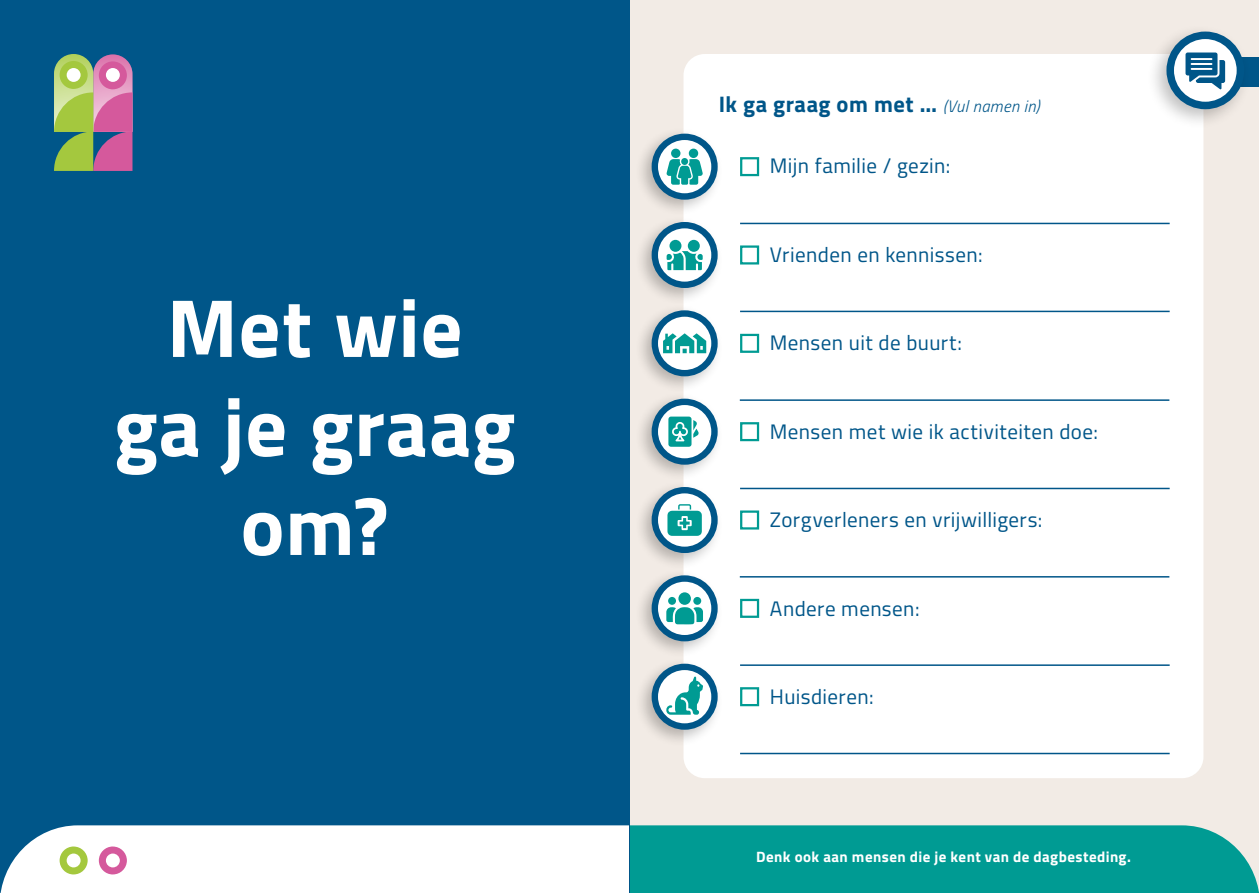
<style>
.page{position:relative;width:1259px;height:893px;background:#fff}
.page>*{position:absolute;margin:0;border:0;box-sizing:border-box;transform-origin:0 0}
.t1{font:700 82.5px/99px "Cairo";letter-spacing:.01em;color:#fff;text-align:center}
.t2{font:700 22.5px "Cairo";letter-spacing:.02em;color:#005689}
.t3{font:21px "Cairo";letter-spacing:.02em;color:#005689}
.t4{font:700 15px "Cairo";letter-spacing:.03em;color:#fff}
.s1{font-weight:300;font-style:italic;font-size:16.5px}
</style>
<div class="page">
<div style="left:0;top:0;width:651px;height:893px;background:#005689"></div>
<svg style="left:54px;top:54px;width:78px;height:117px;background:#af9881"></svg>
<div style="left:629px;top:0;width:630px;height:893px;background:#f2ebe5"></div>
<svg style="left:0;top:825px;width:1259px;height:68px;background:#7ec9c6"></svg>
<div style="left:683px;top:54px;width:520px;height:724px;background:#fff;border-radius:21px"></div>
<div style="left:1229px;top:57px;width:30px;height:30px;background:#005689"></div>
<div style="left:1146px;top:23px;width:106px;height:107px;background:#000;opacity:.25"></div>
<svg style="left:1170px;top:35px;width:70px;height:70px;fill:#fff"></svg>
<div style="left:1166px;top:32px;width:78px;height:77px;border:8px solid #005689;border-radius:50%"></div>
<svg style="left:1185px;top:53px;width:40px;height:36px"></svg>
<div style="left:740px;top:157px;width:19px;height:19px;border:2px solid #009b93"></div>
<div style="left:740px;top:245px;width:19px;height:20px;border:2px solid #009b93"></div>
<div style="left:740px;top:334px;width:19px;height:19px;border:2px solid #009b93"></div>
<div style="left:740px;top:422px;width:19px;height:19px;border:2px solid #009b93"></div>
<div style="left:740px;top:510px;width:19px;height:20px;border:2px solid #009b93"></div>
<div style="left:740px;top:599px;width:19px;height:19px;border:2px solid #009b93"></div>
<div style="left:740px;top:687px;width:19px;height:19px;border:2px solid #009b93"></div>
<div style="left:634px;top:127px;width:90px;height:90px;background:#000;opacity:.25"></div>
<svg style="left:655px;top:137px;width:59px;height:59px"></svg>
<div style="left:651px;top:134px;width:66px;height:66px;border:6px solid #005689;border-radius:50%"></div>
<div style="left:634px;top:215px;width:90px;height:90px;background:#000;opacity:.25"></div>
<svg style="left:655px;top:225px;width:59px;height:60px"></svg>
<div style="left:651px;top:222px;width:66px;height:66px;border:6px solid #005689;border-radius:50%"></div>
<div style="left:634px;top:304px;width:90px;height:89px;background:#000;opacity:.25"></div>
<svg style="left:655px;top:313px;width:59px;height:60px"></svg>
<div style="left:651px;top:310px;width:66px;height:66px;border:6px solid #005689;border-radius:50%"></div>
<div style="left:634px;top:392px;width:90px;height:90px;background:#000;opacity:.25"></div>
<svg style="left:655px;top:402px;width:59px;height:59px"></svg>
<div style="left:651px;top:399px;width:66px;height:66px;border:6px solid #005689;border-radius:50%"></div>
<div style="left:634px;top:480px;width:90px;height:90px;background:#000;opacity:.25"></div>
<svg style="left:655px;top:490px;width:59px;height:60px"></svg>
<div style="left:651px;top:487px;width:66px;height:66px;border:6px solid #005689;border-radius:50%"></div>
<div style="left:634px;top:569px;width:90px;height:89px;background:#000;opacity:.25"></div>
<svg style="left:655px;top:578px;width:59px;height:60px"></svg>
<div style="left:651px;top:575px;width:66px;height:66px;border:6px solid #005689;border-radius:50%"></div>
<div style="left:634px;top:657px;width:90px;height:90px;background:#000;opacity:.25"></div>
<svg style="left:655px;top:667px;width:59px;height:59px"></svg>
<div style="left:651px;top:664px;width:66px;height:66px;border:6px solid #005689;border-radius:50%"></div>
<svg style="left:666px;top:159px;width:37px;height:26px"></svg>
<div style="left:671px;top:149px;width:9px;height:9px;background:#009b93;border-radius:50%"></div>
<div style="left:689px;top:149px;width:9px;height:9px;background:#009b93;border-radius:50%"></div>
<div style="left:681px;top:158px;width:7px;height:7px;background:#009b93;border-radius:50%"></div>
<div style="left:678px;top:592px;width:13px;height:13px;background:#009b93;border-radius:50%"></div>
<svg style="left:666px;top:607px;width:37px;height:17px"></svg>
<div style="left:668px;top:597px;width:8px;height:8px;background:#009b93;border-radius:50%"></div>
<div style="left:693px;top:597px;width:8px;height:8px;background:#009b93;border-radius:50%"></div>
<svg style="left:663px;top:333px;width:43px;height:20px"></svg>
<svg style="left:665px;top:676px;width:38px;height:39px"></svg>
<div style="left:669px;top:240px;width:12px;height:12px;background:#009b93;border-radius:50%"></div>
<div style="left:688px;top:240px;width:12px;height:12px;background:#009b93;border-radius:50%"></div>
<svg style="left:666px;top:251px;width:36px;height:19px"></svg>
<svg style="left:668px;top:417px;width:31px;height:30px"></svg>
<svg style="left:667px;top:504px;width:35px;height:32px"></svg>
<hr style="left:740px;top:223px;width:429px;height:1px;background:#005689">
<hr style="left:740px;top:311px;width:429px;height:1px;background:#005689">
<hr style="left:740px;top:399px;width:429px;height:2px;background:#005689">
<hr style="left:740px;top:488px;width:429px;height:1px;background:#005689">
<hr style="left:740px;top:576px;width:429px;height:2px;background:#005689">
<hr style="left:740px;top:664px;width:429px;height:2px;background:#005689">
<hr style="left:740px;top:753px;width:429px;height:1px;background:#005689">
<hr style="left:629px;top:0;width:1px;height:893px;background:#005689">
<h1 class="t1" style="left:114px;top:278px;width:403px">Met wie ga je graag om?</h1>
<p class="t2" style="left:719px;top:86px;width:322px">Ik ga graag om met … <span class="s1">(Vul namen in)</span></p>
<p class="t3" style="left:770px;top:151px;width:182px">Mijn familie / gezin:</p>
<p class="t3" style="left:770px;top:239px;width:214px">Vrienden en kennissen:</p>
<p class="t3" style="left:770px;top:328px;width:194px">Mensen uit de buurt:</p>
<p class="t3" style="left:770px;top:416px;width:330px">Mensen met wie ik activiteiten doe:</p>
<p class="t3" style="left:770px;top:505px;width:274px">Zorgverleners en vrijwilligers:</p>
<p class="t3" style="left:770px;top:593px;width:151px">Andere mensen:</p>
<p class="t3" style="left:770px;top:682px;width:105px">Huisdieren:</p>
<p class="t4" style="left:756px;top:844px;width:376px">Denk ook aan mensen die je kent van de dagbesteding.</p>
</div>
